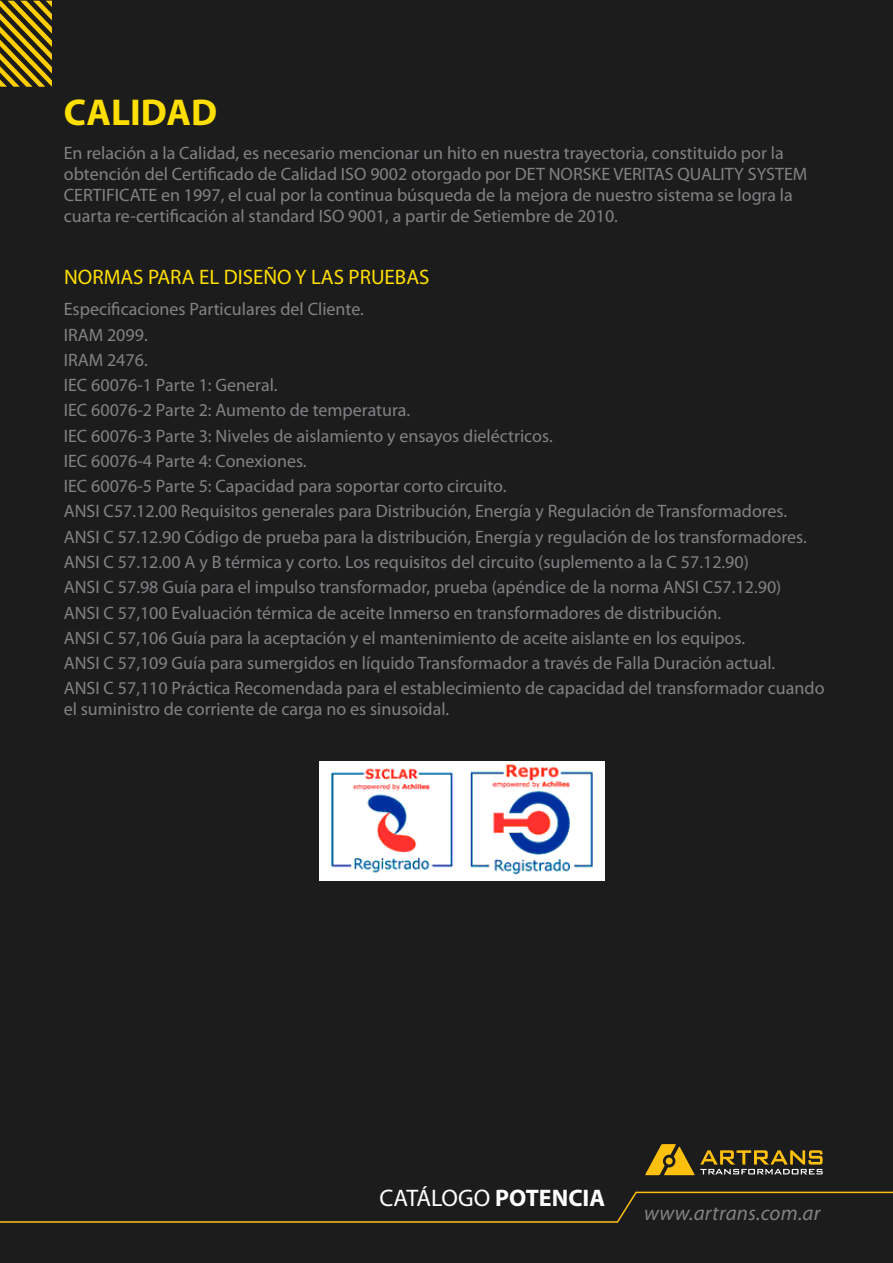
<style>
.page{position:relative;width:893px;height:1263px;background:#1c1c1c}
.page>*{position:absolute;margin:0;border:0;box-sizing:border-box;transform-origin:0 0}
.t1{font:700 37.5px "Myriad Pro";color:#ffdf00}
.t2{font:24px "Myriad Pro";color:#fff}
.t3{font:21px "Myriad Pro";color:#ffdf00}
.t4{font:italic 21px "Myriad Pro";letter-spacing:.01em;color:#808285}
.t5{font:18px/25.2px "Myriad Pro";color:#808285}
.s1{font-weight:700}
</style>
<div class="page">
<svg style="left:0;top:1px;width:52px;height:86px"></svg>
<svg style="left:0;top:1191px;width:893px;height:32px"></svg>
<svg style="left:645px;top:1144px;width:178px;height:31px"></svg>
<img style="left:320px;top:761px;width:284px;height:119px">
<h1 class="t1" style="left:64px;top:88px;width:155px">CALIDAD</h1>
<p class="t5" style="left:64px;top:142px;width:745px;line-height:21px">En relación a la Calidad, es necesario mencionar un hito en nuestra trayectoria, constituido por la obtención del Certificado de Calidad ISO 9002 otorgado por DET NORSKE VERITAS QUALITY SYSTEM CERTIFICATE en 1997, el cual por la continua búsqueda de la mejora de nuestro sistema se logra la cuarta re-certificación al standard ISO 9001, a partir de Setiembre de 2010.</p>
<p class="t3" style="left:64px;top:264px;width:367px">NORMAS PARA EL DISEÑO Y LAS PRUEBAS</p>
<p class="t5" style="left:64px;top:296px;width:762px">Especificaciones Particulares del Cliente.<br>IRAM 2099.<br>IRAM 2476.<br>IEC 60076-1 Parte 1: General.<br>IEC 60076-2 Parte 2: Aumento de temperatura.<br>IEC 60076-3 Parte 3: Niveles de aislamiento y ensayos dieléctricos.<br>IEC 60076-4 Parte 4: Conexiones.<br>IEC 60076-5 Parte 5: Capacidad para soportar corto circuito.<br>ANSI C57.12.00 Requisitos generales para Distribución, Energía y Regulación de Transformadores.<br>ANSI C 57.12.90 Código de prueba para la distribución, Energía y regulación de los transformadores.<br>ANSI C 57.12.00 A y B térmica y corto. Los requisitos del circuito (suplemento a la C 57.12.90)<br>ANSI C 57.98 Guía para el impulso transformador, prueba (apéndice de la norma ANSI C57.12.90)<br>ANSI C 57,100 Evaluación térmica de aceite Inmerso en transformadores de distribución.<br>ANSI C 57,106 Guía para la aceptación y el mantenimiento de aceite aislante en los equipos.<br>ANSI C 57,109 Guía para sumergidos en líquido Transformador a través de Falla Duración actual.<br>ANSI C 57,110 Práctica Recomendada para el establecimiento de capacidad del transformador cuando</p>
<p class="t5" style="left:64px;top:696px;width:387px">el suministro de corriente de carga no es sinusoidal.</p>
<h2 class="t2" style="left:380px;top:1183px;width:227px">CATÁLOGO <span class="s1">POTENCIA</span></h2>
<p class="t4" style="left:644px;top:1200px;width:178px">www.artrans.com.ar</p>
</div>
